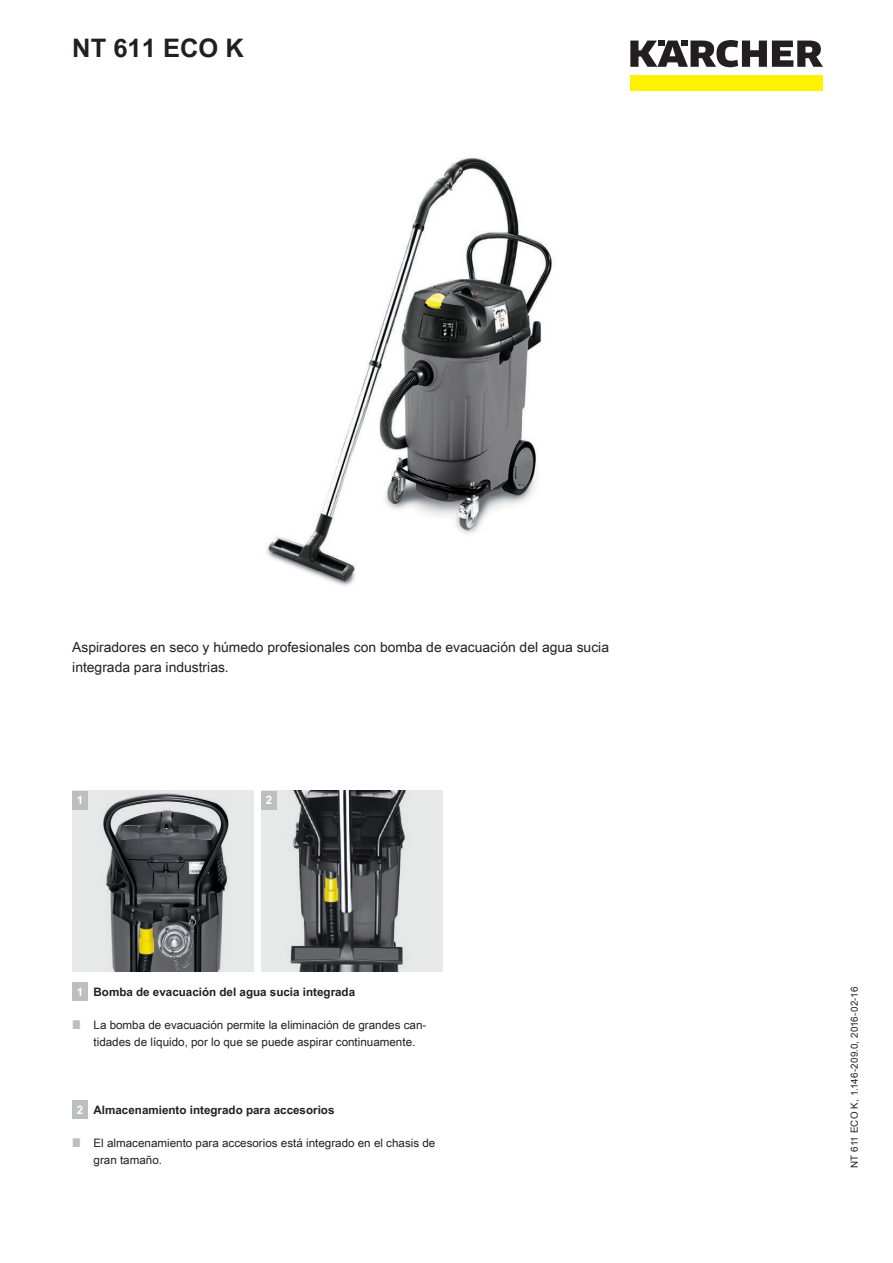
<style>
.page{position:relative;width:893px;height:1263px;background:#fff}
.page>*{position:absolute;margin:0;border:0;box-sizing:border-box;transform-origin:0 0}
.t1{font:700 25.5px "Arial Unicode MS";color:#231f20}
.t2{font:13.8px/19.5px "Arial Unicode MS";color:#231f20}
.t3{font:11.7px/17.2px "Arial Unicode MS";color:#231f20}
.t4{font:700 11.7px "Arial Unicode MS";color:#231f20}
.t5{font:700 11.7px "Arial Unicode MS";color:#fff}
.t6{font:9.75px "Arial Unicode MS";letter-spacing:.01em;color:#231f20}
</style>
<div class="page">
<div style="left:630px;top:75px;width:193px;height:16px;background:#fff200"></div>
<svg style="left:630px;top:40px;width:193px;height:27px"></svg>
<img style="left:266px;top:157px;width:289px;height:429px">
<img style="left:72px;top:791px;width:181px;height:181px">
<img style="left:261px;top:791px;width:181px;height:181px">
<div style="left:72px;top:791px;width:16px;height:19px;background:#bcbec0"></div>
<div style="left:261px;top:791px;width:16px;height:19px;background:#bcbec0"></div>
<div style="left:72px;top:982px;width:16px;height:19px;background:#bcbec0"></div>
<div style="left:72px;top:1100px;width:16px;height:19px;background:#bcbec0"></div>
<h1 class="t1" style="left:72px;top:30px;width:173px">NT 611 ECO K</h1>
<p class="t2" style="left:72px;top:637px;width:538px">Aspiradores en seco y húmedo profesionales con bomba de evacuación del agua sucia integrada para industrias.</p>
<p class="t5" style="left:77px;top:792px;width:8px">1</p>
<p class="t5" style="left:266px;top:792px;width:8px">2</p>
<p class="t5" style="left:77px;top:983px;width:8px">1</p>
<p class="t4" style="left:94px;top:983px;width:263px">Bomba de evacuación del agua sucia integrada</p>
<p class="t3" style="left:94px;top:1016px;width:334px">La bomba de evacuación permite la eliminación de grandes can&shy;tidades de líquido, por lo que se puede aspirar continuamente.</p>
<p class="t5" style="left:77px;top:1101px;width:8px">2</p>
<p class="t4" style="left:94px;top:1101px;width:242px">Almacenamiento integrado para accesorios</p>
<p class="t3" style="left:94px;top:1134px;width:343px">El almacenamiento para accesorios está integrado en el chasis de gran tamaño.</p>
<p class="t6" style="left:847px;top:1168px;width:182px;rotate:-90deg">NT 611 ECO K, 1.146-209.0, 2016-02-16</p>
</div>
